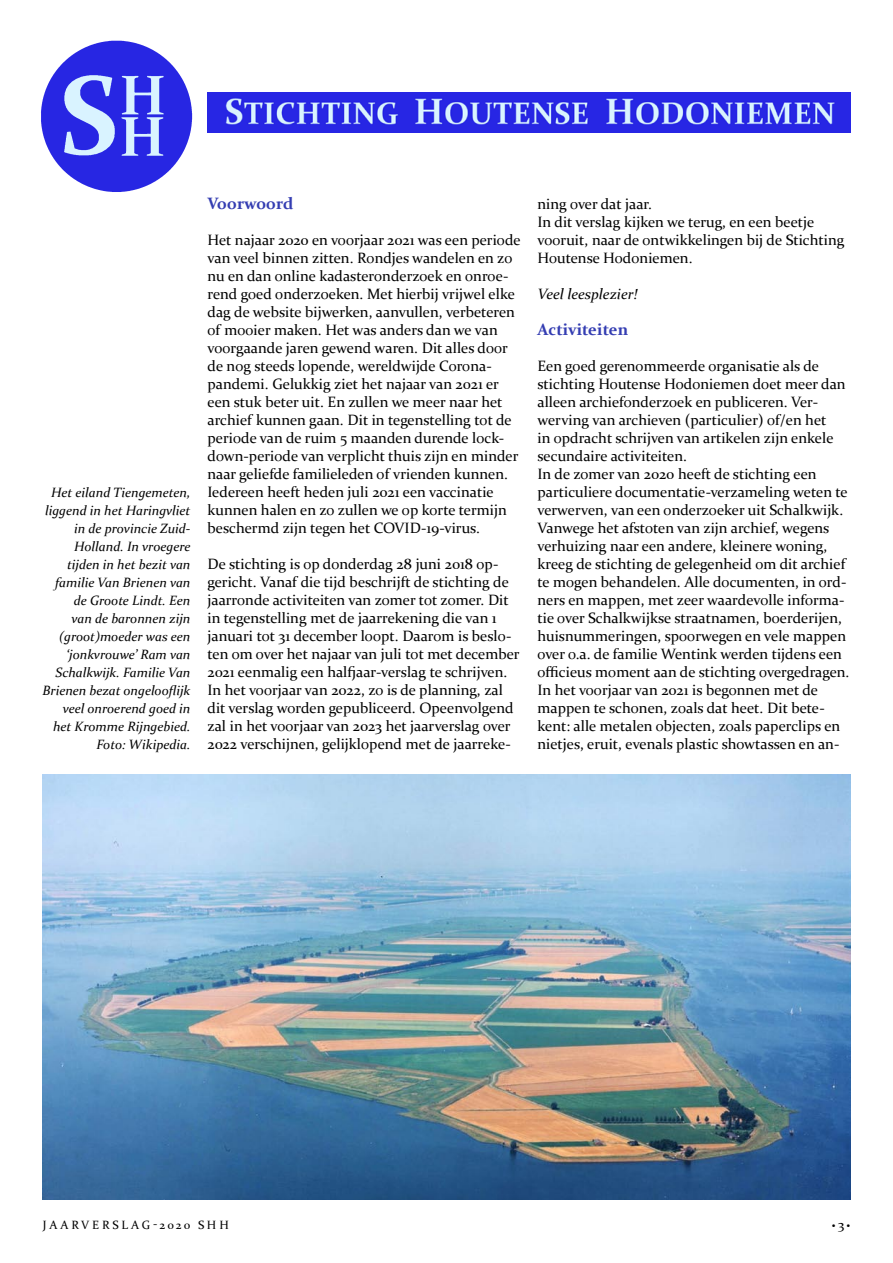
<style>
.page{position:relative;width:893px;height:1263px;background:#fff}
.page>*{position:absolute;margin:0;border:0;box-sizing:border-box;transform-origin:0 0}
.t1{font:700 16.5px "Constantia";color:#343db2}
.t2{font:15px/18px "Constantia";color:#000}
.t3{font:italic 15px "Constantia";color:#000}
.t4{font:italic 13.5px/18px "Constantia";color:#000;text-align:right}
.t5{font:12px "Constantia";letter-spacing:.24em;color:#000}
</style>
<div class="page">
<img style="left:41px;top:40px;width:152px;height:152px">
<img style="left:207px;top:92px;width:643px;height:41px">
<img style="left:43px;top:775px;width:807px;height:424px">
<p class="t4" style="left:43px;top:483px;width:149px">Het eiland Tiengemeten, liggend in het Haringvliet in de provincie Zuid-<br>Holland. In vroegere tijden in het bezit van familie Van Brienen van de Groote Lindt. Een<br>van de baronnen zijn (groot)moeder was een ‘jonkvrouwe’ Ram van<br>Schalkwijk. Familie Van<br>Brienen bezat ongelooflijk veel onroerend goed in het Kromme Rijngebied.<br>Foto: Wikipedia.</p>
<p class="t1" style="left:207px;top:192px;width:87px">Voorwoord</p>
<p class="t2" style="left:207px;top:230px;width:315px">Het najaar 2020 en voorjaar 2021 was een periode van veel binnen zitten. Rondjes wandelen en zo nu en dan online kadasteronderzoek en onroe&shy;rend goed onderzoeken. Met hierbij vrijwel elke dag de website bijwerken, aanvullen, verbeteren of mooier maken. Het was anders dan we van voorgaande jaren gewend waren. Dit alles door de nog steeds lopende, wereldwijde Corona&shy;pandemi. Gelukkig ziet het najaar van 2021 er een stuk beter uit. En zullen we meer naar het archief kunnen gaan. Dit in tegenstelling tot de periode van de ruim 5 maanden durende lock&shy;down-periode van verplicht thuis zijn en minder naar geliefde familieleden of vrienden kunnen.<br>Iedereen heeft heden juli 2021 een vaccinatie kunnen halen en zo zullen we op korte termijn beschermd zijn tegen het COVID-19-virus.</p>
<p class="t2" style="left:207px;top:554px;width:314px">De stichting is op donderdag 28 juni 2018 op&shy;gericht. Vanaf die tijd beschrijft de stichting de jaarronde activiteiten van zomer tot zomer. Dit in tegenstelling met de jaarrekening die van 1 januari tot 31 december loopt. Daarom is beslo&shy;ten om over het najaar van juli tot met december 2021 eenmalig een halfjaar-verslag te schrijven.<br>In het voorjaar van 2022, zo is de planning, zal dit verslag worden gepubliceerd. Opeenvolgend zal in het voorjaar van 2023 het jaarverslag over 2022 verschijnen, gelijklopend met de jaarreke-</p>
<p class="t2" style="left:537px;top:194px;width:308px">ning over dat jaar.<br>In dit verslag kijken we terug, en een beetje vooruit, naar de ontwikkelingen bij de Stichting Houtense Hodoniemen.</p>
<p class="t3" style="left:537px;top:284px;width:102px">Veel leesplezier!</p>
<p class="t1" style="left:537px;top:318px;width:92px">Activiteiten</p>
<p class="t2" style="left:537px;top:356px;width:313px">Een goed gerenommeerde organisatie als de stichting Houtense Hodoniemen doet meer dan alleen archiefonderzoek en publiceren. Ver&shy;werving van archieven (particulier) of/en het<br>in opdracht schrijven van artikelen zijn enkele secundaire activiteiten.<br>In de zomer van 2020 heeft de stichting een particuliere documentatie-verzameling weten te verwerven, van een onderzoeker uit Schalkwijk.<br>Vanwege het afstoten van zijn archief, wegens verhuizing naar een andere, kleinere woning, kreeg de stichting de gelegenheid om dit archief te mogen behandelen. Alle documenten, in ord&shy;ners en mappen, met zeer waardevolle informa&shy;tie over Schalkwijkse straatnamen, boerderijen, huisnummeringen, spoorwegen en vele mappen over o.a. de familie Wentink werden tijdens een officieus moment aan de stichting overgedragen.<br>In het voorjaar van 2021 is begonnen met de mappen te schonen, zoals dat heet. Dit bete&shy;kent: alle metalen objecten, zoals paperclips en nietjes, eruit, evenals plastic showtassen en an-</p>
<p class="t5" style="left:43px;top:1217px;width:187px">jaarverslag-2020 shh</p>
<p class="t5" style="left:832px;top:1218px;width:20px">• •</p>
</div>
